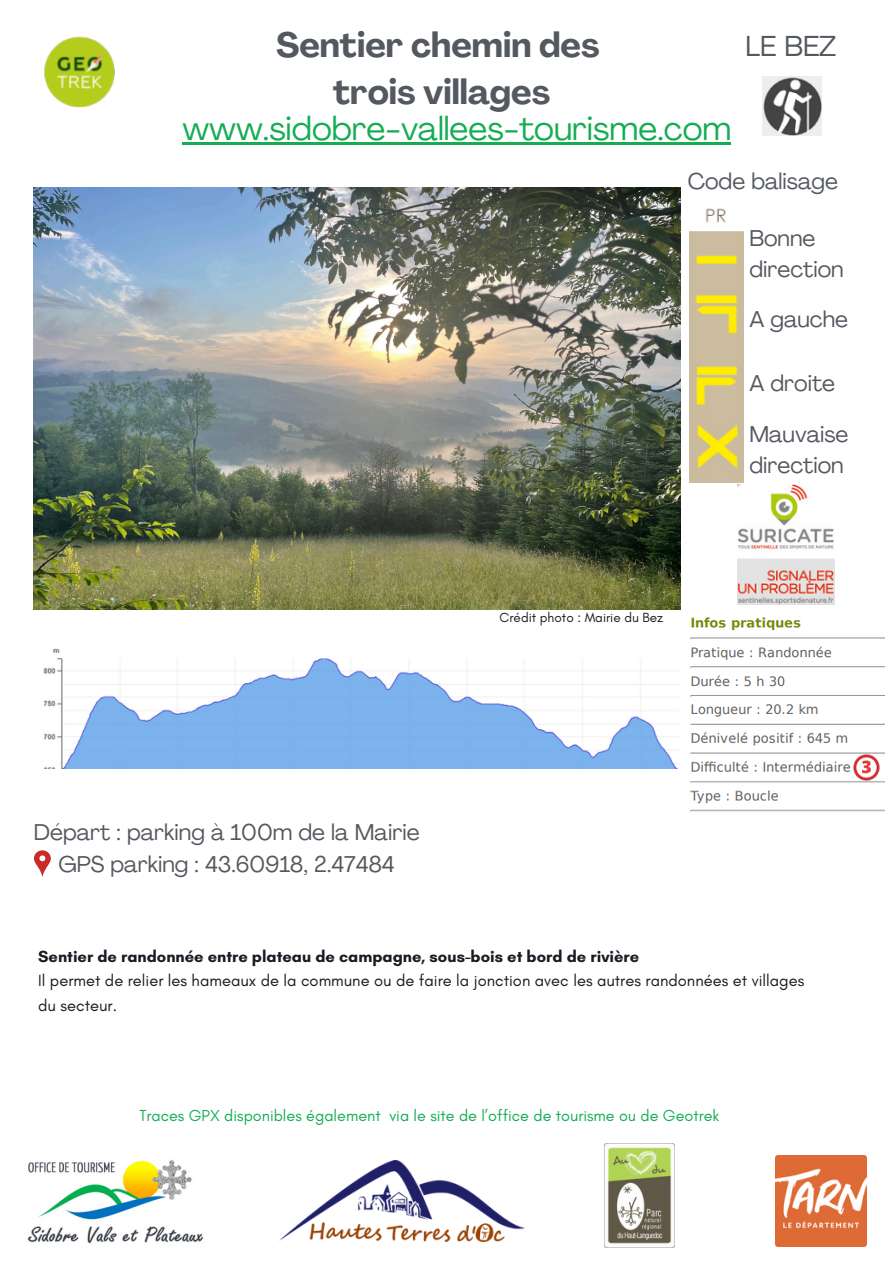
<style>
.page{position:relative;width:894px;height:1264px;background:#fff}
.page>*{position:absolute;margin:0;border:0;box-sizing:border-box;transform-origin:0 0}
.t1{font:700 34.5px/47.2px "Agrandir";color:#54585f;text-align:center}
.t2{font:33px "Agrandir";color:#14ad53}
.t3{font:28.5px "Agrandir";color:#54585f}
.t4{font:22.5px/31.5px "Agrandir";color:#54585f}
.t5{font:16.5px/24.8px "Glacial Indifference";color:#1c1922}
.t6{font:16.2px "Glacial Indifference";color:#14ad53}
.t7{font:13.5px "Glacial Indifference";color:#1c1922}
.s1{font-weight:700}
</style>
<div class="page">
<img style="left:689px;top:208px;width:53px;height:274px">
<img style="left:737px;top:484px;width:97px;height:121px">
<img style="left:34px;top:188px;width:646px;height:421px">
<svg style="left:34px;top:850px;width:17px;height:27px"></svg>
<img style="left:27px;top:1160px;width:176px;height:84px">
<img style="left:775px;top:1155px;width:91px;height:91px">
<img style="left:604px;top:1143px;width:70px;height:104px">
<img style="left:279px;top:1160px;width:245px;height:81px">
<img style="left:43px;top:648px;width:635px;height:120px">
<img style="left:44px;top:36px;width:71px;height:72px">
<img style="left:762px;top:77px;width:59px;height:58px">
<img style="left:689px;top:617px;width:195px;height:195px">
<img style="left:853px;top:754px;width:25px;height:26px">
<hr style="left:182px;top:142px;width:549px;height:2px;background:#14ad53">
<h4 class="t1" style="left:276px;top:24px;width:325px">Sentier chemin des trois villages</h4>
<h4 class="t2" style="left:182px;top:115px;width:550px">www.sidobre-vallees-tourisme.com</h4>
<p class="t3" style="left:745px;top:34px;width:92px">LE BEZ</p>
<p class="t4" style="left:687px;top:168px;width:152px">Code balisage</p>
<p class="t4" style="left:749px;top:224px;width:96px">Bonne direction</p>
<p class="t4" style="left:749px;top:306px;width:100px">A gauche</p>
<p class="t4" style="left:34px;top:818px;width:387px;text-align:center">Départ : parking à 100m de la Mairie<br>GPS parking : 43.60918, 2.47484</p>
<p class="t7" style="left:499px;top:609px;width:165px">Crédit photo : Mairie du Bez</p>
<h5 class="t4" style="left:749px;top:369px;width:87px">A droite</h5>
<h5 class="t4" style="left:749px;top:420px;width:101px">Mauvaise direction</h5>
<h4 class="t5" style="left:38px;top:943px;width:767px"><span class="s1">Sentier de randonnée entre plateau de campagne, sous-bois et bord de rivière<br></span>Il permet de relier les hameaux de la commune ou de faire la jonction avec les autres randonnées et villages du secteur.</h4>
<p class="t6" style="left:139px;top:1105px;width:581px">Traces GPX disponibles également via le site de l’office de tourisme ou de Geotrek</p>
</div>
